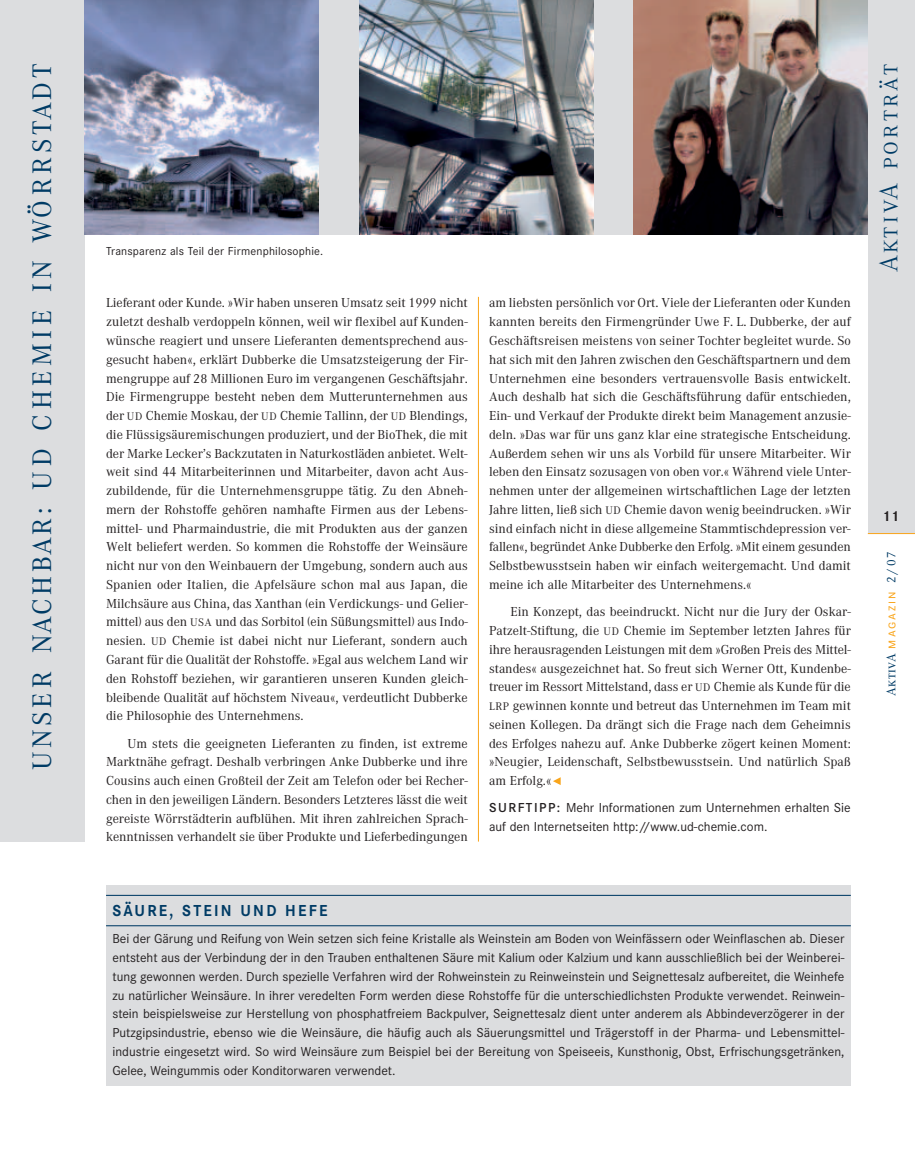
<style>
.page{position:relative;width:915px;height:1149px;background:#fff}
.page>*{position:absolute;margin:0;border:0;box-sizing:border-box;transform-origin:0 0}
.t1{font:27.75px "Corporate A";letter-spacing:.165em;color:#003b65}
.t2{font:300 27px "Corporate ASC";letter-spacing:.12em;color:#003b65}
.t3{font:700 16.5px "Corporate S";letter-spacing:.14em;color:#003b65;scale:.95 1}
.t4{font:700 15px "Corporate S";color:#231f20}
.t5{font:13.5px/18.8px "LRP Corporate A";color:#231f20;text-align:justify}
.t6{font:13.5px/18.8px "Corporate S";color:#231f20;text-align:justify}
.t7{font:13.5px "Corporate SSC";letter-spacing:.145em;color:#f9a51b}
.t8{font:12px "Corporate S";letter-spacing:.015em;color:#231f20}
.s1{font-family:"Corporate A";font-size:11.4px}
.s2{font-weight:600}
.s3{font-family:"Corporate ASC";color:#003b65}
.s4{font-family:"Corporate A";font-size:12.75px;color:#003b65}
</style>
<div class="page">
<div style="left:867px;top:0;width:47px;height:534px;background:#dcdddf"></div>
<div style="left:0;top:0;width:914px;height:234px;background:#dcdddf"></div>
<div style="left:0;top:0;width:85px;height:841px;background:#dcdddf"></div>
<img style="left:85px;top:0;width:234px;height:234px">
<img style="left:359px;top:0;width:234px;height:234px">
<div style="left:106px;top:884px;width:744px;height:201px;background:#dcdddf"></div>
<hr style="left:106px;top:894px;width:744px;height:1px;background:#003b65">
<hr style="left:106px;top:924px;width:744px;height:2px;background:#003b65">
<hr style="left:867px;top:533px;width:47px;height:1px;background:#f9a51b">
<hr style="left:478px;top:297px;width:1px;height:544px;background:#f9a51b">
<svg style="left:553px;top:777px;width:7px;height:7px"></svg>
<img style="left:633px;top:0;width:234px;height:234px">
<h1 class="t1" style="left:32px;top:769px;width:707px;rotate:-90deg">UNSER NACHBAR: UD CHEMIE IN WÖRRSTADT</h1>
<p class="t8" style="left:106px;top:247px;width:219px">Transparenz als Teil der Firmenphilosophie.</p>
<p class="t5" style="left:106px;top:295px;width:363px">Lieferant oder Kunde. »Wir haben unseren Umsatz seit 1999 nicht zuletzt deshalb verdoppeln können, weil wir flexibel auf Kunden&shy;wünsche reagiert und unsere Lieferanten dementsprechend aus&shy;gesucht haben«, erklärt Dubberke die Umsatzsteigerung der Fir&shy;mengruppe auf 28 Millionen Euro im vergangenen Geschäftsjahr.<br>Die Firmengruppe besteht neben dem Mutterunternehmen aus der <span class="s1">UD</span> Chemie Moskau, der <span class="s1">UD</span> Chemie Tallinn, der <span class="s1">UD</span> Blendings, die Flüssigsäuremischungen produziert, und der BioThek, die mit der Marke Lecker’s Backzutaten in Naturkostläden anbietet. Welt&shy;weit sind 44 Mitarbeiterinnen und Mitarbeiter, davon acht Aus&shy;zubildende, für die Unternehmensgruppe tätig. Zu den Abneh&shy;mern der Rohstoffe gehören namhafte Firmen aus der Lebens&shy;mittel- und Pharmaindustrie, die mit Produkten aus der ganzen Welt beliefert werden. So kommen die Rohstoffe der Weinsäure nicht nur von den Weinbauern der Umgebung, sondern auch aus Spanien oder Italien, die Apfelsäure schon mal aus Japan, die Milchsäure aus China, das Xanthan (ein Verdickungs- und Gelier&shy;mittel) aus den <span class="s1">USA</span> und das Sorbitol (ein Süßungsmittel) aus Indo&shy;nesien. <span class="s1">UD</span> Chemie ist dabei nicht nur Lieferant, sondern auch Garant für die Qualität der Rohstoffe. »Egal aus welchem Land wir den Rohstoff beziehen, wir garantieren unseren Kunden gleich&shy;bleibende Qualität auf höchstem Niveau«, verdeutlicht Dubberke die Philosophie des Unternehmens.</p>
<p class="t5" style="left:106px;top:734px;width:363px;text-indent:21px">Um stets die geeigneten Lieferanten zu finden, ist extreme Marktnähe gefragt. Deshalb verbringen Anke Dubberke und ihre Cousins auch einen Großteil der Zeit am Telefon oder bei Recher&shy;chen in den jeweiligen Ländern. Besonders Letzteres lässt die weit gereiste Wörrstädterin aufblühen. Mit ihren zahlreichen Sprach&shy;kenntnissen verhandelt sie über Produkte und Lieferbedingungen</p>
<p class="t5" style="left:489px;top:295px;width:363px">am liebsten persönlich vor Ort. Viele der Lieferanten oder Kunden kannten bereits den Firmengründer Uwe F. L. Dubberke, der auf Geschäftsreisen meistens von seiner Tochter begleitet wurde. So hat sich mit den Jahren zwischen den Geschäftspartnern und dem Unternehmen eine besonders vertrauensvolle Basis entwickelt.<br>Auch deshalb hat sich die Geschäftsführung dafür entschieden, Ein- und Verkauf der Produkte direkt beim Management anzusie&shy;deln. »Das war für uns ganz klar eine strategische Entscheidung.<br>Außerdem sehen wir uns als Vorbild für unsere Mitarbeiter. Wir leben den Einsatz sozusagen von oben vor.« Während viele Unter&shy;nehmen unter der allgemeinen wirtschaftlichen Lage der letzten Jahre litten, ließ sich <span class="s1">UD</span> Chemie davon wenig beeindrucken. »Wir sind einfach nicht in diese allgemeine Stammtischdepression ver&shy;fallen«, begründet Anke Dubberke den Erfolg. »Mit einem gesunden Selbstbewusstsein haben wir einfach weitergemacht. Und damit meine ich alle Mitarbeiter des Unternehmens.«</p>
<p class="t5" style="left:489px;top:603px;width:363px;text-indent:21px">Ein Konzept, das beeindruckt. Nicht nur die Jury der Oskar-Patzelt-Stiftung, die <span class="s1">UD</span> Chemie im September letzten Jahres für ihre herausragenden Leistungen mit dem »Großen Preis des Mittel&shy;standes« ausgezeichnet hat. So freut sich Werner Ott, Kundenbe&shy;treuer im Ressort Mittelstand, dass er <span class="s1">UD</span> Chemie als Kunde für die <span class="s1">LRP</span> gewinnen konnte und betreut das Unternehmen im Team mit seinen Kollegen. Da drängt sich die Frage nach dem Geheimnis des Erfolges nahezu auf. Anke Dubberke zögert keinen Moment: »Neugier, Leidenschaft, Selbstbewusstsein. Und natürlich Spaß am Erfolg.«</p>
<p class="t6" style="left:489px;top:799px;width:363px"><span class="s2">SURFTIPP:</span> Mehr Informationen zum Unternehmen erhalten Sie auf den Internetseiten http://www.ud-chemie.com.</p>
<p class="t3" style="left:112px;top:904px;width:228px">SÄURE, STEIN UND HEFE</p>
<p class="t6" style="left:112px;top:930px;width:733px">Bei der Gärung und Reifung von Wein setzen sich feine Kristalle als Weinstein am Boden von Weinfässern oder Weinflaschen ab. Dieser entsteht aus der Verbindung der in den Trauben enthaltenen Säure mit Kalium oder Kalzium und kann ausschließlich bei der Weinberei&shy;tung gewonnen werden. Durch spezielle Verfahren wird der Rohweinstein zu Reinweinstein und Seignettesalz aufbereitet, die Weinhefe zu natürlicher Weinsäure. In ihrer veredelten Form werden diese Rohstoffe für die unterschiedlichsten Produkte verwendet. Reinwein&shy;stein beispielsweise zur Herstellung von phosphatfreiem Backpulver, Seignettesalz dient unter anderem als Abbindeverzögerer in der Putzgipsindustrie, ebenso wie die Weinsäure, die häufig auch als Säuerungsmittel und Trägerstoff in der Pharma- und Lebensmittel&shy;industrie eingesetzt wird. So wird Weinsäure zum Beispiel bei der Bereitung von Speiseeis, Kunsthonig, Obst, Erfrischungsgetränken, Gelee, Weingummis oder Konditorwaren verwendet.</p>
<h2 class="t2" style="left:872px;top:272px;width:209px;rotate:-90deg">AktivA porträt</h2>
<p class="t4" style="left:881px;top:511px;width:19px">11</p>
<p class="t7" style="left:882px;top:695px;width:146px;rotate:-90deg"><span class="s3">AktivA</span> magazin <span class="s4">2/07</span></p>
</div>
